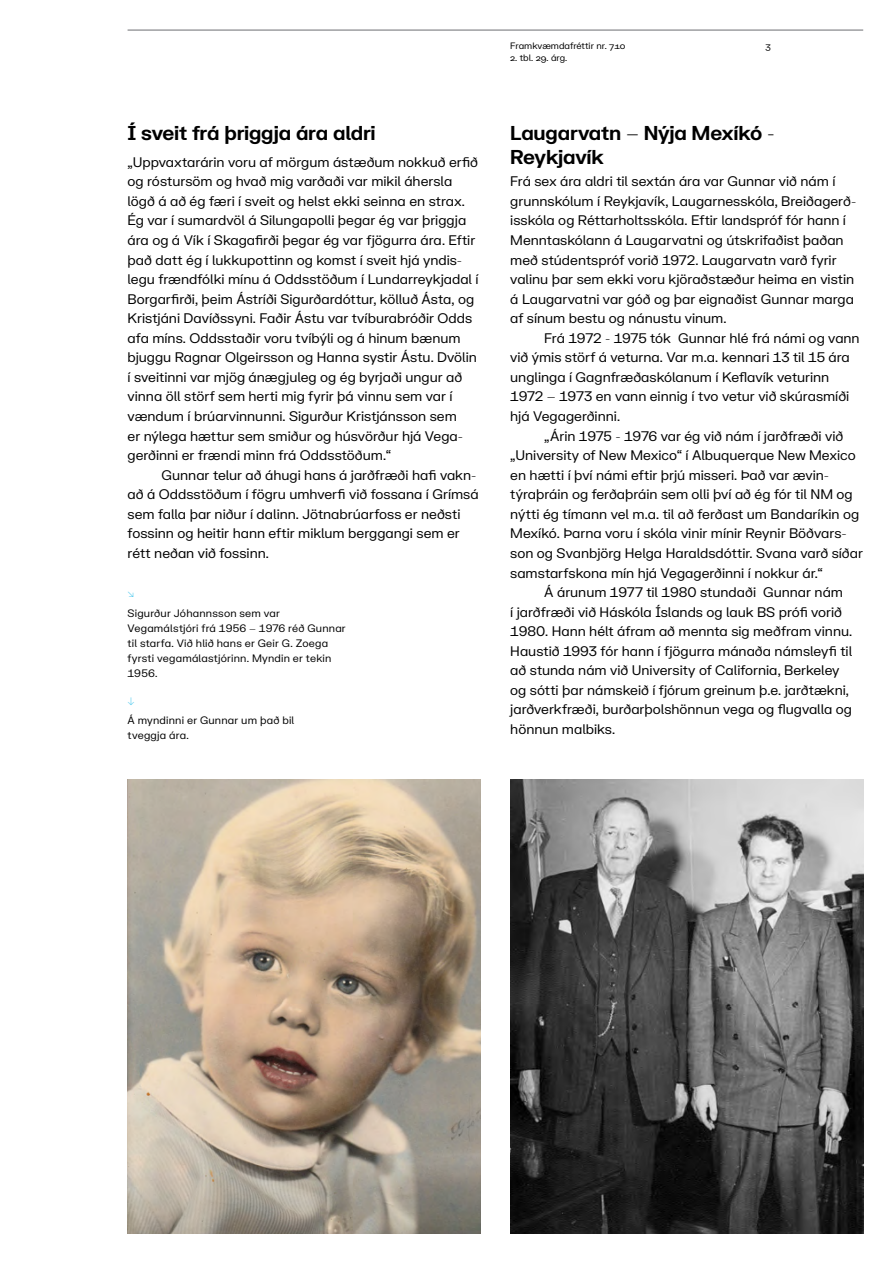
<style>
.page{position:relative;width:893px;height:1263px;background:#fff}
.page>*{position:absolute;margin:0;border:0;box-sizing:border-box;transform-origin:0 0}
.t1{font:700 19.5px/24px "Vegagerdin FK Grotesk";letter-spacing:-.01em;color:#000}
.t2{font:13.5px/19.5px "Vegagerdin FK Grotesk";color:#000}
.t3{font:10.5px/15px "Vegagerdin FK Grotesk";letter-spacing:.015em;color:#000}
.t4{font:900 10.5px "Vegagerdin FK Grotesk";color:#49c7ed}
.t5{font:9px "Vegagerdin FK Grotesk";color:#000}
</style>
<div class="page">
<hr style="left:128px;top:30px;width:735px;height:1px;background:#6d6e71">
<img style="left:128px;top:779px;width:352px;height:454px">
<img style="left:510px;top:779px;width:353px;height:454px">
<h1 class="t1" style="left:128px;top:120px;width:250px">Í sveit frá þriggja ára aldri</h1>
<p class="t2" style="left:128px;top:151px;width:353px">„Uppvaxtarárin voru af mörgum ástæðum nokkuð erfið og róstursöm og hvað mig varðaði var mikil áhersla lögð á að ég færi í sveit og helst ekki seinna en strax.<br>Ég var í sumardvöl á Silungapolli þegar ég var þriggja ára og á Vík í Skagafirði þegar ég var fjögurra ára. Eftir það datt ég í lukkupottinn og komst í sveit hjá yndis&shy;legu frændfólki mínu á Oddsstöðum í Lundarreykjadal í Borgarfirði, þeim Ástríði Sigurðardóttur, kölluð Ásta, og Kristjáni Davíðssyni. Faðir Ástu var tvíburabróðir Odds afa míns. Oddsstaðir voru tvíbýli og á hinum bænum bjuggu Ragnar Olgeirsson og Hanna systir Ástu. Dvölin í sveitinni var mjög ánægjuleg og ég byrjaði ungur að vinna öll störf sem herti mig fyrir þá vinnu sem var í vændum í brúarvinnunni. Sigurður Kristjánsson sem<br>er nýlega hættur sem smiður og húsvörður hjá Vega&shy;gerðinni er frændi minn frá Oddsstöðum.“</p>
<p class="t2" style="left:128px;top:464px;width:353px;text-indent:34px">Gunnar telur að áhugi hans á jarðfræði hafi vakn&shy;að á Oddsstöðum í fögru umhverfi við fossana í Grímsá sem falla þar niður í dalinn. Jötnabrúarfoss er neðsti fossinn og heitir hann eftir miklum berggangi sem er rétt neðan við fossinn.</p>
<p class="t4" style="left:128px;top:585px;width:8px">↘</p>
<p class="t3" style="left:128px;top:605px;width:220px">Sigurður Jóhannsson sem var<br>Vegamálstjóri frá 1956 – 1976 réð Gunnar til starfa. Við hlið hans er Geir G. Zoega fyrsti vegamálastjórinn. Myndin er tekin<br>1956.</p>
<p class="t4" style="left:128px;top:693px;width:9px">↓</p>
<p class="t3" style="left:128px;top:712px;width:168px">Á myndinni er Gunnar um það bil tveggja ára.</p>
<p class="t5" style="left:510px;top:39px;width:117px">Framkvæmdafréttir nr. 710</p>
<p class="t5" style="left:510px;top:51px;width:58px">2. tbl. 29. árg.</p>
<p class="t5" style="left:765px;top:39px;width:7px">3</p>
<h1 class="t1" style="left:510px;top:120px;width:266px">Laugarvatn – Nýja Mexíkó -<br>Reykjavík</h1>
<p class="t2" style="left:510px;top:171px;width:347px">Frá sex ára aldri til sextán ára var Gunnar við nám í grunnskólum í Reykjavík, Laugarnesskóla, Breiðagerð&shy;isskóla og Réttarholtsskóla. Eftir landspróf fór hann í Menntaskólann á Laugarvatni og útskrifaðist þaðan með stúdentspróf vorið 1972. Laugarvatn varð fyrir valinu þar sem ekki voru kjöraðstæður heima en vistin á Laugarvatni var góð og þar eignaðist Gunnar marga af sínum bestu og nánustu vinum.</p>
<p class="t2" style="left:510px;top:327px;width:351px;text-indent:34px">Frá 1972 - 1975 tók Gunnar hlé frá námi og vann við ýmis störf á veturna. Var m.a. kennari 13 til 15 ára unglinga í Gagnfræðaskólanum í Keflavík veturinn 1972 – 1973 en vann einnig í tvo vetur við skúrasmíði hjá Vegagerðinni.</p>
<p class="t2" style="left:510px;top:425px;width:354px;text-indent:34px">„Árin 1975 - 1976 var ég við nám í jarðfræði við „University of New Mexico“ í Albuquerque New Mexico en hætti í því námi eftir þrjú misseri. Það var ævin&shy;týraþráin og ferðaþráin sem olli því að ég fór til NM og nýtti ég tímann vel m.a. til að ferðast um Bandaríkin og Mexíkó. Þarna voru í skóla vinir mínir Reynir Böðvars&shy;son og Svanbjörg Helga Haraldsdóttir. Svana varð síðar samstarfskona mín hjá Vegagerðinni í nokkur ár.“</p>
<p class="t2" style="left:510px;top:582px;width:343px;text-indent:34px">Á árunum 1977 til 1980 stundaði Gunnar nám<br>í jarðfræði við Háskóla Íslands og lauk BS prófi vorið 1980. Hann hélt áfram að mennta sig meðfram vinnu.<br>Haustið 1993 fór hann í fjögurra mánaða námsleyfi til að stunda nám við University of California, Berkeley og sótti þar námskeið í fjórum greinum þ.e. jarðtækni, jarðverkfræði, burðarþolshönnun vega og flugvalla og hönnun malbiks.</p>
</div>
